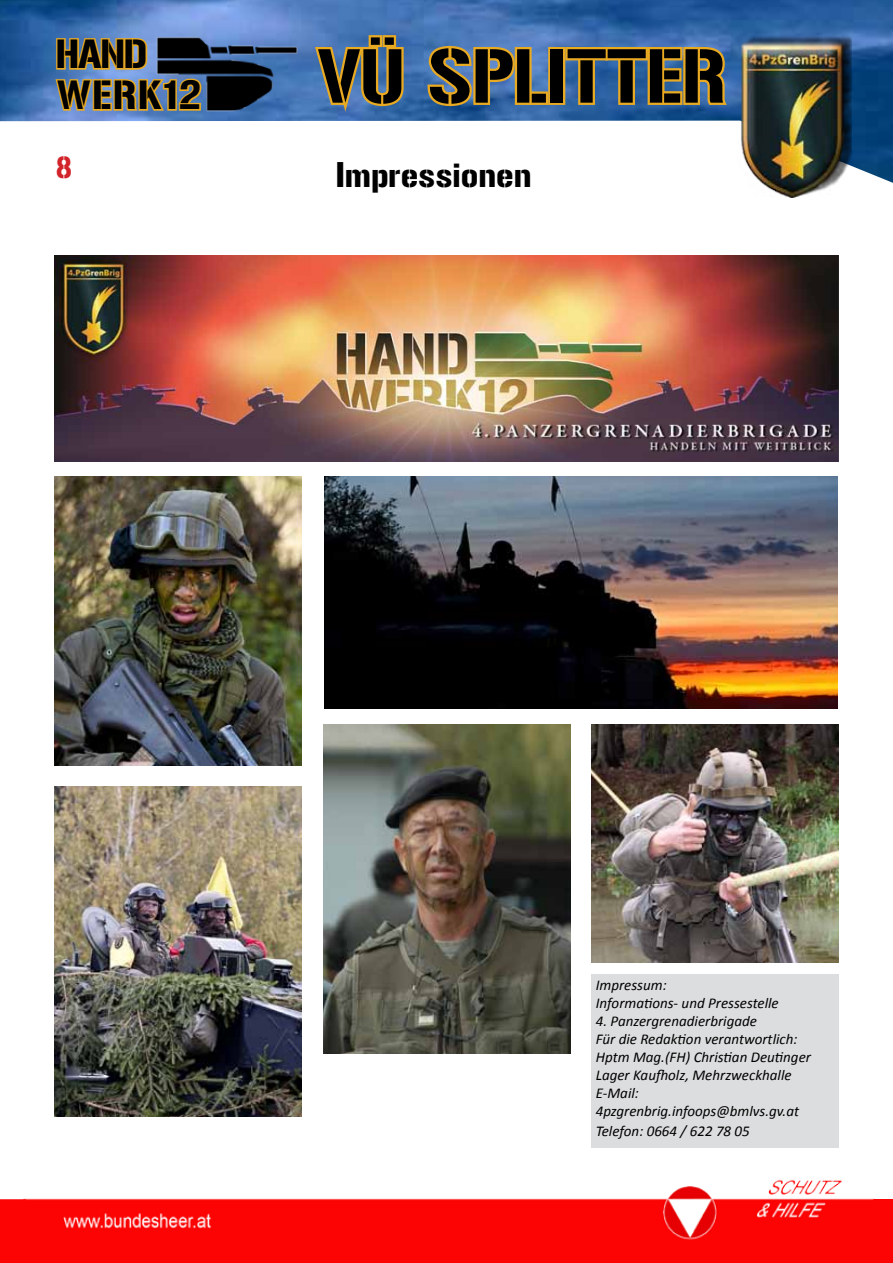
<style>
.page{position:relative;width:893px;height:1263px;background:#fff}
.page>*{position:absolute;margin:0;border:0;box-sizing:border-box;transform-origin:0 0}
.t1{font:67.5px "Gunplay";color:#000}
.t2{font:36px/41.1px "Gunplay";letter-spacing:.05em;color:#000}
.t3{font:31.5px "Gunplay";color:#000}
.t4{font:27px "Gunplay";color:#d2232a}
.t5{font:italic 15px/18px "Calibri";color:#000}
</style>
<div class="page">
<img style="left:0;top:0;width:893px;height:183px">
<svg style="left:312px;top:33px;width:94px;height:88px;background:#758386"></svg>
<svg style="left:425px;top:44px;width:125px;height:64px;background:#878b7f"></svg>
<div style="left:548px;top:47px;width:17px;height:58px;border:4px solid #e9aa23"></div>
<svg style="left:563px;top:45px;width:168px;height:62px;background:#7c8170"></svg>
<img style="left:203px;top:34px;width:96px;height:80px">
<svg style="left:54px;top:29px;width:149px;height:93px;background:#838681"></svg>
<img style="left:738px;top:34px;width:113px;height:164px">
<img style="left:24px;top:1179px;width:851px;height:20px">
<svg style="left:0;top:1199px;width:893px;height:64px;background:#fb0d0d"></svg>
<div style="left:591px;top:974px;width:248px;height:174px;background:#dcddde"></div>
<img style="left:54px;top:255px;width:785px;height:206px">
<img style="left:54px;top:476px;width:247px;height:289px">
<img style="left:324px;top:476px;width:513px;height:232px">
<img style="left:591px;top:724px;width:248px;height:238px">
<img style="left:323px;top:724px;width:248px;height:330px">
<img style="left:54px;top:787px;width:247px;height:329px">
<h2 class="t2" style="left:56px;top:34px;width:147px">HAND<br>WERK12</h2>
<h3 class="t4" style="left:56px;top:152px;width:18px">8</h3>
<h1 class="t1" style="left:318px;top:37px;width:409px">VÜ SPLITTER</h1>
<h3 class="t3" style="left:336px;top:156px;width:197px">Impressionen</h3>
<p class="t5" style="left:596px;top:975px;width:185px">Impressum:<br>Informations- und Pressestelle</p>
<p class="t5" style="left:596px;top:1011px;width:217px">4. Panzergrenadierbrigade<br>Für die Redaktion verantwortlich:<br>Hptm Mag.(FH) Christian Deutinger<br>Lager Kaufholz, Mehrzweckhalle<br>E-Mail:<br>4pzgrenbrig.infoops@bmlvs.gv.at</p>
<p class="t5" style="left:596px;top:1121px;width:156px">Telefon: 0664 / 622 78 05</p>
</div>
